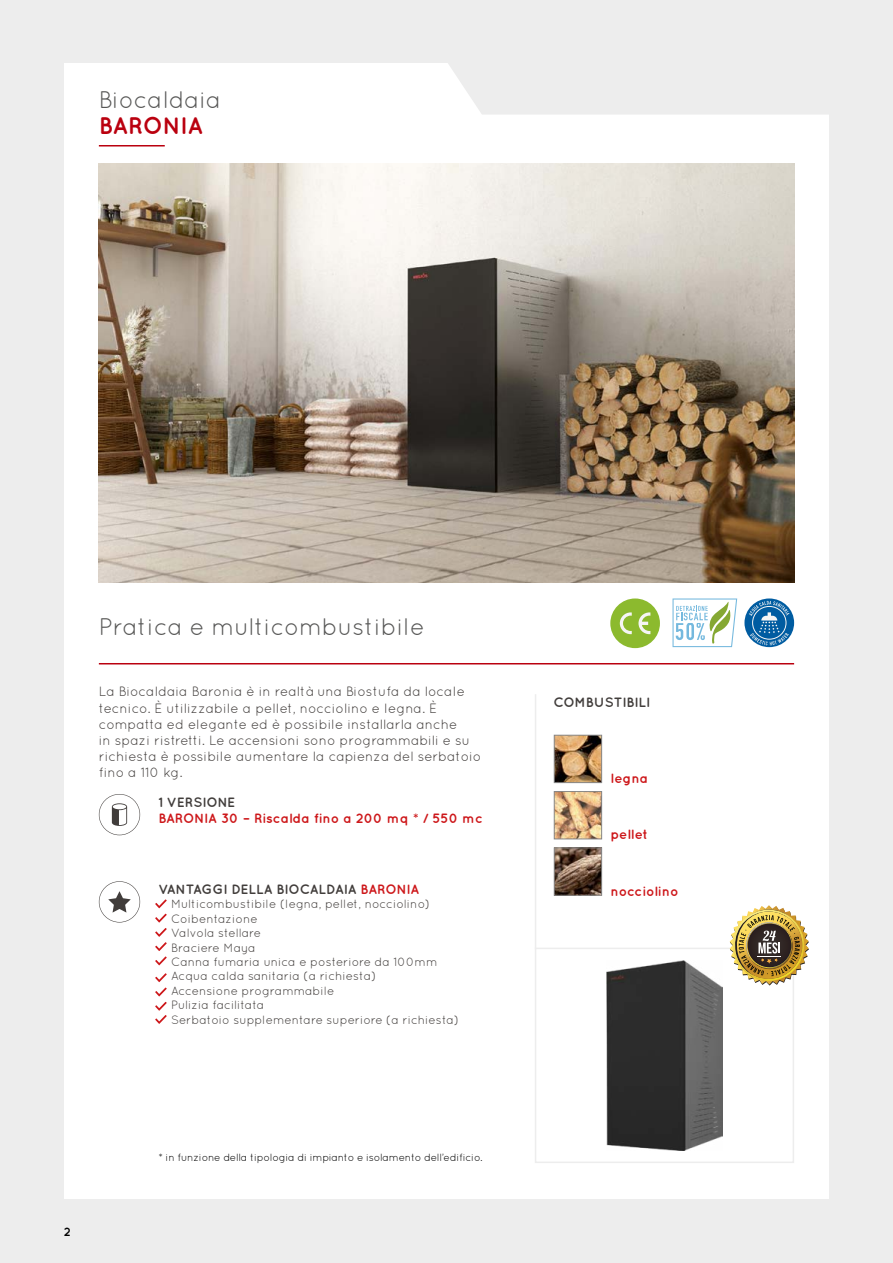
<style>
.page{position:relative;width:893px;height:1263px;background:#ededed}
.page>*{position:absolute;margin:0;border:0;box-sizing:border-box;transform-origin:0 0}
.t1{font:24px "Quicksand";color:#575756}
.t2{font:700 24px "Quicksand";letter-spacing:-.02em;color:#ba000f}
.t3{font:13.5px/16.2px "Quicksand";color:#413d3b}
.t4{font:700 13.5px "Quicksand";color:#cd171a}
.t5{font:700 13.5px "Quicksand";color:#413d3b}
.t6{font:12px/14.4px "Quicksand";color:#413d3b}
.t7{font:700 12px "Quicksand";color:#000}
.t8{font:10.5px "Quicksand";letter-spacing:-.02em;color:#000}
.s1{color:#cd171a}
</style>
<div class="page">
<div style="left:64px;top:64px;width:764px;height:1135px;background:#fff"></div>
<svg style="left:434px;top:63px;width:394px;height:52px;background:#eee"></svg>
<img style="left:99px;top:164px;width:695px;height:419px">
<img style="left:607px;top:960px;width:115px;height:190px">
<div style="left:610px;top:598px;width:50px;height:50px;background:#8cba2e;border-radius:50%"></div>
<svg style="left:620px;top:612px;width:12px;height:22px"></svg>
<svg style="left:638px;top:612px;width:12px;height:22px"></svg>
<svg style="left:672px;top:598px;width:65px;height:49px"></svg>
<hr style="left:99px;top:145px;width:66px;height:1px;background:#ba000f">
<hr style="left:99px;top:663px;width:695px;height:1px;background:#ba000f">
<div style="left:535px;top:948px;width:259px;height:215px;border:2px solid #ededed"></div>
<img style="left:556px;top:737px;width:44px;height:44px">
<div style="left:554px;top:735px;width:48px;height:48px;border:1px solid #878787"></div>
<img style="left:556px;top:793px;width:44px;height:44px">
<div style="left:554px;top:791px;width:48px;height:48px;border:1px solid #878787"></div>
<img style="left:556px;top:849px;width:44px;height:45px">
<div style="left:554px;top:847px;width:48px;height:49px;border:1px solid #878787"></div>
<hr style="left:535px;top:694px;width:1px;height:255px;background:#ededed">
<svg style="left:99px;top:794px;width:41px;height:41px"></svg>
<svg style="left:99px;top:881px;width:41px;height:41px"></svg>
<svg style="left:155px;top:899px;width:12px;height:9px"></svg>
<svg style="left:155px;top:914px;width:12px;height:8px"></svg>
<svg style="left:155px;top:928px;width:12px;height:37px"></svg>
<svg style="left:155px;top:973px;width:12px;height:23px"></svg>
<svg style="left:155px;top:1002px;width:12px;height:22px"></svg>
<svg style="left:744px;top:598px;width:50px;height:49px"></svg>
<svg style="left:749px;top:601px;width:40px;height:44px;background:#4185b7"></svg>
<img style="left:730px;top:905px;width:79px;height:80px">
<h1 class="t1" style="left:99px;top:86px;width:124px">Biocaldaia</h1>
<h1 class="t2" style="left:99px;top:111px;width:106px">BARONIA</h1>
<h1 class="t1" style="left:99px;top:613px;width:327px">Pratica e multicombustibile</h1>
<p class="t3" style="left:99px;top:683px;width:384px">La Biocaldaia Baronia è in realtà una Biostufa da locale tecnico. È utilizzabile a pellet, nocciolino e legna. È compatta ed elegante ed è possibile installarla anche<br>in spazi ristretti. Le accensioni sono programmabili e su richiesta è possibile aumentare la capienza del serbatoio fino a 110 kg.</p>
<p class="t5" style="left:553px;top:694px;width:98px">COMBUSTIBILI</p>
<p class="t4" style="left:610px;top:770px;width:39px">legna</p>
<p class="t5" style="left:158px;top:794px;width:78px">1 VERSIONE</p>
<p class="t4" style="left:158px;top:810px;width:326px">BARONIA 30 – Riscalda fino a 200 mq * / 550 mc</p>
<p class="t5" style="left:158px;top:881px;width:262px">VANTAGGI DELLA BIOCALDAIA <span class="s1">BARONIA</span></p>
<p class="t6" style="left:171px;top:897px;width:289px">Multicombustibile (legna, pellet, nocciolino)<br>Coibentazione<br>Valvola stellare<br>Braciere Maya<br>Canna fumaria unica e posteriore da 100mm<br>Acqua calda sanitaria (a richiesta)<br>Accensione programmabile<br>Pulizia facilitata<br>Serbatoio supplementare superiore (a richiesta)</p>
<p class="t4" style="left:610px;top:826px;width:39px">pellet</p>
<p class="t4" style="left:610px;top:883px;width:70px">nocciolino</p>
<p class="t7" style="left:64px;top:1224px;width:9px">2</p>
<p class="t8" style="left:158px;top:1151px;width:326px">* in funzione della tipologia di impianto e isolamento dell’edificio.</p>
</div>
